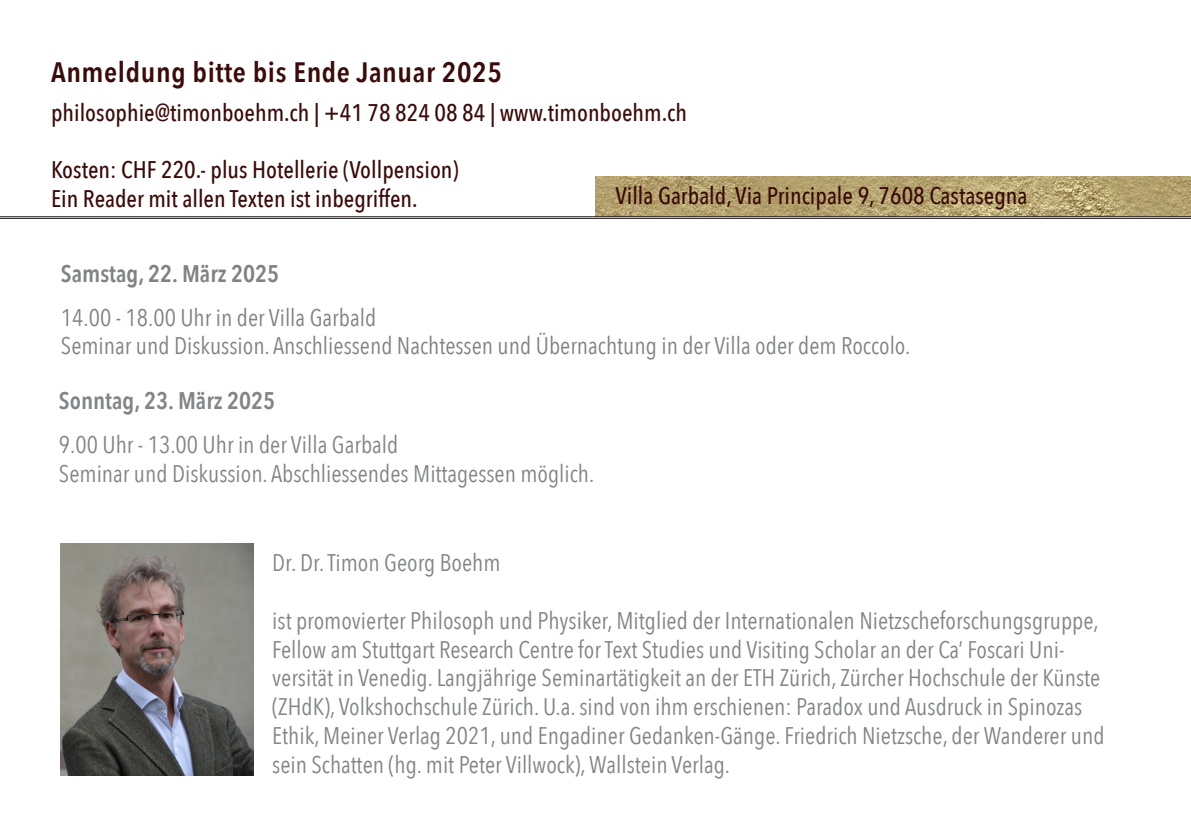
<style>
.page{position:relative;width:1191px;height:840px;background:#fff}
.page>*{position:absolute;margin:0;border:0;box-sizing:border-box;transform-origin:0 0}
.t1{font:600 28px "Avenir Next Condensed";letter-spacing:.02em;color:#3a0b0a;scale:1.04 1}
.t2{font:24px/28.8px "Avenir Next Condensed";color:#828487}
.t3{font:500 24px "Avenir Next Condensed";color:#3a0b0a}
.t4{font:24px "Avenir Next Condensed";color:#808285}
.t5{font:600 24px "Avenir Next Condensed";color:#808285}
.t6{font:600 24px "Avenir Next Condensed";color:#828487}
</style>
<div class="page">
<img style="left:595px;top:176px;width:595px;height:40px">
<hr style="left:1190px;top:0;width:1px;height:839px;background:#ece7d6">
<img style="left:61px;top:543px;width:192px;height:231px">
<hr style="left:0;top:216px;width:1191px;height:1px;background:#231f20">
<hr style="left:0;top:218px;width:1191px;height:1px;background:#231f20">
<p class="t1" style="left:51px;top:48px;width:435px">Anmeldung bitte bis Ende Januar 2025</p>
<p class="t3" style="left:51px;top:98px;width:637px">philosophie@timonboehm.ch | +41 78 824 08 84 | www.timonboehm.ch</p>
<p class="t3" style="left:51px;top:155px;width:409px">Kosten: CHF 220.- plus Hotellerie (Vollpension)</p>
<p class="t3" style="left:51px;top:184px;width:368px">Ein Reader mit allen Texten ist inbegriffen.</p>
<p class="t3" style="left:615px;top:181px;width:413px">Villa Garbald, Via Principale 9, 7608 Castasegna</p>
<p class="t5" style="left:61px;top:253px;width:220px">Samstag, 22. März 2025</p>
<p class="t4" style="left:61px;top:296px;width:317px">14.00 - 18.00 Uhr in der Villa Garbald</p>
<p class="t4" style="left:61px;top:325px;width:851px">Seminar und Diskussion. Anschliessend Nachtessen und Übernachtung in der Villa oder dem Roccolo.</p>
<p class="t6" style="left:59px;top:380px;width:218px">Sonntag, 23. März 2025</p>
<p class="t2" style="left:59px;top:428px;width:341px">9.00 Uhr - 13.00 Uhr in der Villa Garbald</p>
<p class="t2" style="left:59px;top:457px;width:537px">Seminar und Diskussion. Abschliessendes Mittagessen möglich.</p>
<p class="t2" style="left:272px;top:547px;width:230px">Dr. Dr. Timon Georg Boehm</p>
<p class="t2" style="left:272px;top:604px;width:834px">ist promovierter Philosoph und Physiker, Mitglied der Internationalen Nietzscheforschungsgruppe, Fellow am Stuttgart Research Centre for Text Studies und Visiting Scholar an der Ca’ Foscari Uni&shy;versität in Venedig. Langjährige Seminartätigkeit an der ETH Zürich, Zürcher Hochschule der Künste (ZHdK), Volkshochschule Zürich. U.a. sind von ihm erschienen: Paradox und Ausdruck in Spinozas Ethik, Meiner Verlag 2021, und Engadiner Gedanken-Gänge. Friedrich Nietzsche, der Wanderer und sein Schatten (hg. mit Peter Villwock), Wallstein Verlag.</p>
</div>
